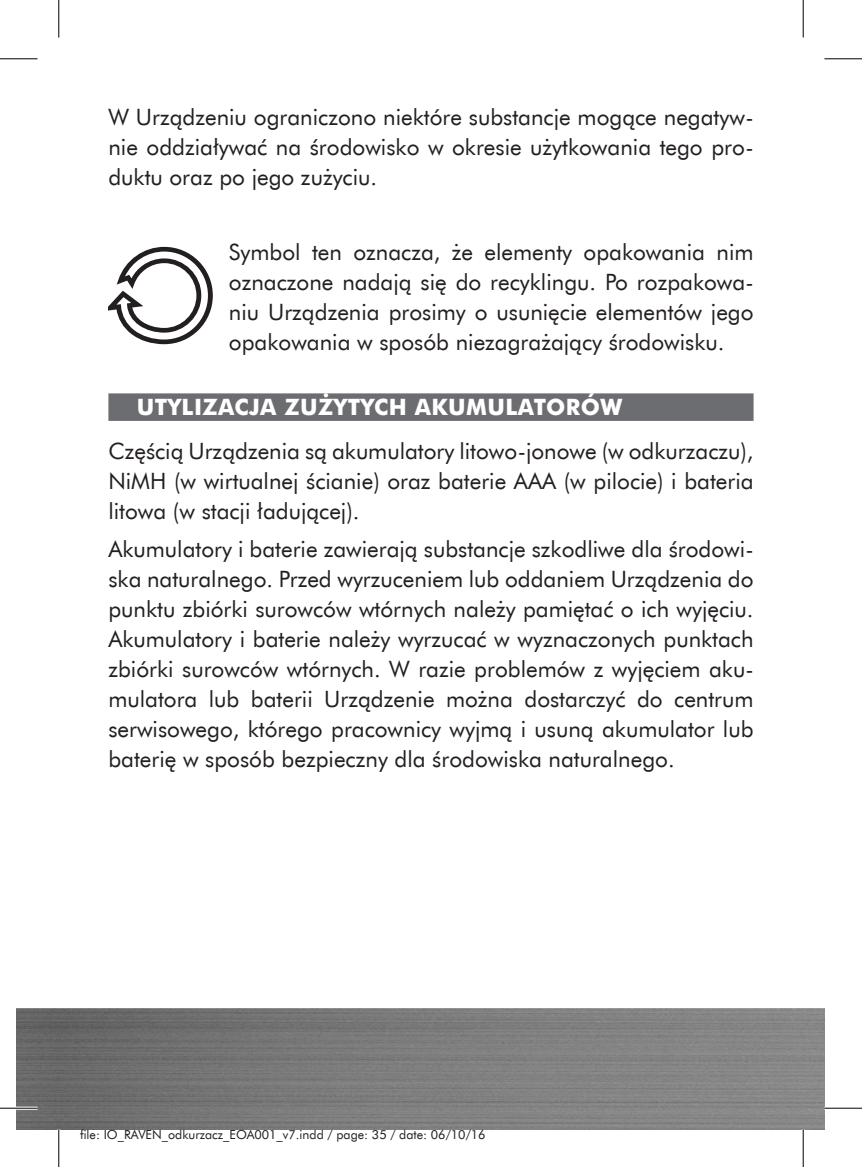
<style>
.page{position:relative;width:862px;height:1167px;background:#fff}
.page>*{position:absolute;margin:0;border:0;box-sizing:border-box;transform-origin:0 0}
.t1{font:22.5px/30px "Futura EU";color:#231f20;text-align:justify}
.t2{font:700 22.5px "Futura EU";letter-spacing:.02em;color:#fff}
.t3{font:12.5px "Futura EU";color:#231f20}
</style>
<div class="page">
<img style="left:16px;top:1008px;width:808px;height:121px">
<div style="left:108px;top:393px;width:645px;height:28px;background:#6c6d70"></div>
<svg style="left:108px;top:247px;width:105px;height:97px"></svg>
<hr style="left:0;top:1106px;width:38px;height:3px;background:#fff">
<hr style="left:0;top:58px;width:38px;height:1px;background:#000">
<hr style="left:824px;top:58px;width:38px;height:1px;background:#000">
<hr style="left:0;top:1107px;width:38px;height:1px;background:#000">
<hr style="left:824px;top:1107px;width:38px;height:1px;background:#000">
<hr style="left:58px;top:0;width:1px;height:37px;background:#000">
<hr style="left:58px;top:1129px;width:1px;height:37px;background:#000">
<hr style="left:802px;top:0;width:1px;height:37px;background:#000">
<hr style="left:802px;top:1129px;width:1px;height:37px;background:#000">
<p class="t1" style="left:108px;top:103px;width:646px">W Urządzeniu ograniczono niektóre substancje mogące negatyw&shy;nie oddziaływać na środowisko w okresie użytkowania tego pro&shy;duktu oraz po jego zużyciu.</p>
<p class="t1" style="left:229px;top:237px;width:526px">Symbol ten oznacza, że elementy opakowania nim oznaczone nadają się do recyklingu. Po rozpakowa&shy;niu Urządzenia prosimy o usunięcie elementów jego opakowania w sposób niezagrażający środowisku.</p>
<p class="t2" style="left:137px;top:393px;width:487px">UTYLIZACJA ZUŻYTYCH AKUMULATORÓW</p>
<p class="t1" style="left:108px;top:437px;width:646px">Częścią Urządzenia są akumulatory litowo-jonowe (w odkurzaczu), NiMH (w wirtualnej ścianie) oraz baterie AAA (w pilocie) i bateria litowa (w stacji ładującej).</p>
<p class="t1" style="left:108px;top:534px;width:646px">Akumulatory i baterie zawierają substancje szkodliwe dla środowi&shy;ska naturalnego. Przed wyrzuceniem lub oddaniem Urządzenia do punktu zbiórki surowców wtórnych należy pamiętać o ich wyjęciu.<br>Akumulatory i baterie należy wyrzucać w wyznaczonych punktach zbiórki surowców wtórnych. W razie problemów z wyjęciem aku&shy;mulatora lub baterii Urządzenie można dostarczyć do centrum serwisowego, którego pracownicy wyjmą i usuną akumulator lub baterię w sposób bezpieczny dla środowiska naturalnego.</p>
<p class="t3" style="left:80px;top:1126px;width:407px">file: IO_RAVEN_odkurzacz_EOA001_v7.indd / page: 35 / date: 06/10/16</p>
</div>
